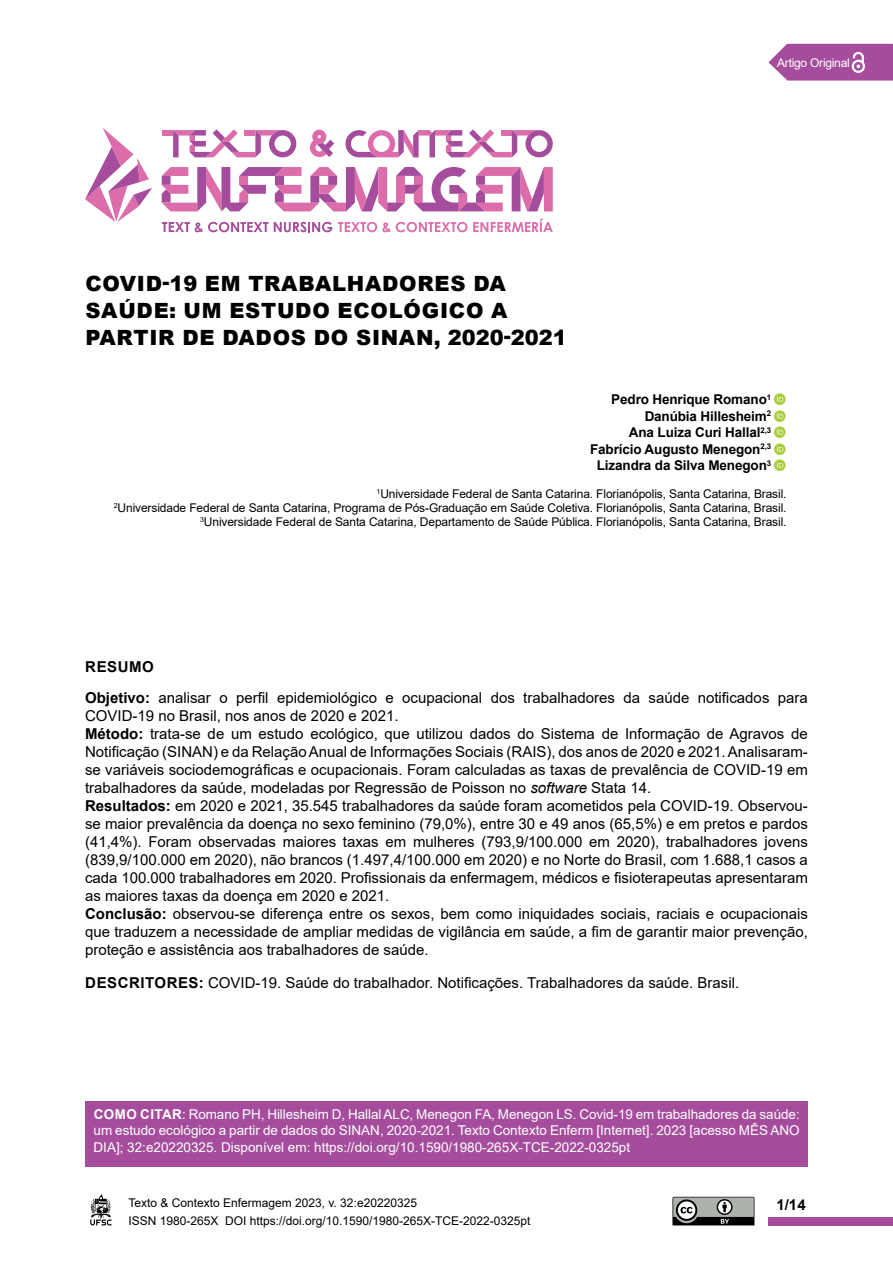
<style>
.page{position:relative;width:893px;height:1263px;background:#fff}
.page>*{position:absolute;margin:0;border:0;box-sizing:border-box;transform-origin:0 0}
.t1{font:900 21px/27px "Arial";letter-spacing:.035em;color:#000}
.t2{font:15px/18px "Arial";color:#000}
.t3{font:700 15px "Arial";color:#000}
.t4{font:13.5px/16.2px "Arial";color:#fff;text-align:justify}
.t5{font:700 13.5px/16.5px "Arial";letter-spacing:-.01em;color:#000;text-align:right}
.t6{font:12px/14.4px "Arial";letter-spacing:-.01em;color:#000}
.t7{font:12px "Arial";letter-spacing:-.02em;color:#fff}
.s1{font-weight:700}
.s2{font-style:italic}
</style>
<div class="page">
<div style="left:769px;top:1217px;width:124px;height:8px;background:#a54d9c"></div>
<svg style="left:90px;top:1194px;width:22px;height:31px"></svg>
<svg style="left:162px;top:167px;width:391px;height:45px"></svg>
<div style="left:162px;top:130px;width:11px;height:6px;background:#dd6daa"></div>
<svg style="left:173px;top:129px;width:123px;height:28px"></svg>
<svg style="left:310px;top:129px;width:243px;height:28px"></svg>
<svg style="left:162px;top:222px;width:106px;height:10px"></svg>
<svg style="left:274px;top:222px;width:58px;height:10px"></svg>
<svg style="left:338px;top:222px;width:129px;height:10px"></svg>
<svg style="left:473px;top:219px;width:80px;height:13px"></svg>
<svg style="left:85px;top:128px;width:67px;height:94px"></svg>
<svg style="left:768px;top:44px;width:125px;height:37px;background:#af61a7"></svg>
<svg style="left:672px;top:1197px;width:83px;height:29px;background:#777b78"></svg>
<div style="left:85px;top:1101px;width:723px;height:66px;background:#a54d9c"></div>
<h1 class="t1" style="left:85px;top:270px;width:483px">COVID-19 EM TRABALHADORES DA<br>SAÚDE: UM ESTUDO ECOLÓGICO A<br>PARTIR DE DADOS DO SINAN, 2020-2021</h1>
<p class="t7" style="left:777px;top:54px;width:74px">Artigo Original</p>
<p class="t5" style="left:590px;top:392px;width:183px">Pedro Henrique Romano<sup>1<br></sup>Danúbia Hillesheim<sup>2<br></sup>Ana Luiza Curi Hallal<sup>2,3<br></sup>Fabrício Augusto Menegon<sup>2,3<br></sup>Lizandra da Silva Menegon<sup>3</sup></p>
<p class="t6" style="left:114px;top:486px;width:674px;text-align:right"><sup>1</sup>Universidade Federal de Santa Catarina. Florianópolis, Santa Catarina, Brasil.<br><sup>2</sup>Universidade Federal de Santa Catarina, Programa de Pós-Graduação em Saúde Coletiva. Florianópolis, Santa Catarina, Brasil.<br><sup>3</sup>Universidade Federal de Santa Catarina, Departamento de Saúde Pública. Florianópolis, Santa Catarina, Brasil.</p>
<p class="t2" style="left:85px;top:651px;width:724px;line-height:30.8px"><span class="s1">RESUMO<br>Objetivo:</span> analisar o perfil epidemiológico e ocupacional dos trabalhadores da saúde notificados para</p>
<p class="t2" style="left:85px;top:706px;width:724px">COVID-19 no Brasil, nos anos de 2020 e 2021.<br><span class="s1">Método:</span> trata-se de um estudo ecológico, que utilizou dados do Sistema de Informação de Agravos de Notificação (SINAN) e da Relação Anual de Informações Sociais (RAIS), dos anos de 2020 e 2021. Analisaram&shy;se variáveis sociodemográficas e ocupacionais. Foram calculadas as taxas de prevalência de COVID-19 em trabalhadores da saúde, modeladas por Regressão de Poisson no <span class="s2">software</span> Stata 14.<br><span class="s1">Resultados:</span> em 2020 e 2021, 35.545 trabalhadores da saúde foram acometidos pela COVID-19. Observou&shy;se maior prevalência da doença no sexo feminino (79,0%), entre 30 e 49 anos (65,5%) e em pretos e pardos (41,4%). Foram observadas maiores taxas em mulheres (793,9/100.000 em 2020), trabalhadores jovens (839,9/100.000 em 2020), não brancos (1.497,4/100.000 em 2020) e no Norte do Brasil, com 1.688,1 casos a cada 100.000 trabalhadores em 2020. Profissionais da enfermagem, médicos e fisioterapeutas apresentaram as maiores taxas da doença em 2020 e 2021.<br><span class="s1">Conclusão:</span> observou-se diferença entre os sexos, bem como iniquidades sociais, raciais e ocupacionais que traduzem a necessidade de ampliar medidas de vigilância em saúde, a fim de garantir maior prevenção, proteção e assistência aos trabalhadores de saúde.</p>
<p class="t2" style="left:85px;top:973px;width:655px"><span class="s1">DESCRITORES:</span> COVID-19. Saúde do trabalhador. Notificações. Trabalhadores da saúde. Brasil.</p>
<p class="t4" style="left:94px;top:1106px;width:708px"><span class="s1">COMO CITAR</span>: Romano PH, Hillesheim D, Hallal ALC, Menegon FA, Menegon LS. Covid-19 em trabalhadores da saúde: um estudo ecológico a partir de dados do SINAN, 2020-2021. Texto Contexto Enferm [Internet]. 2023 [acesso MÊS ANO DIA]; 32:e20220325. Disponível em: https://doi.org/10.1590/1980-265X-TCE-2022-0325pt</p>
<p class="t6" style="left:128px;top:1194px;width:404px;line-height:18px">Texto &amp; Contexto Enfermagem 2023, v. 32:e20220325<br>ISSN 1980-265X DOI https://doi.org/10.1590/1980-265X-TCE-2022-0325pt</p>
<p class="t3" style="left:776px;top:1194px;width:31px">1/14</p>
</div>
